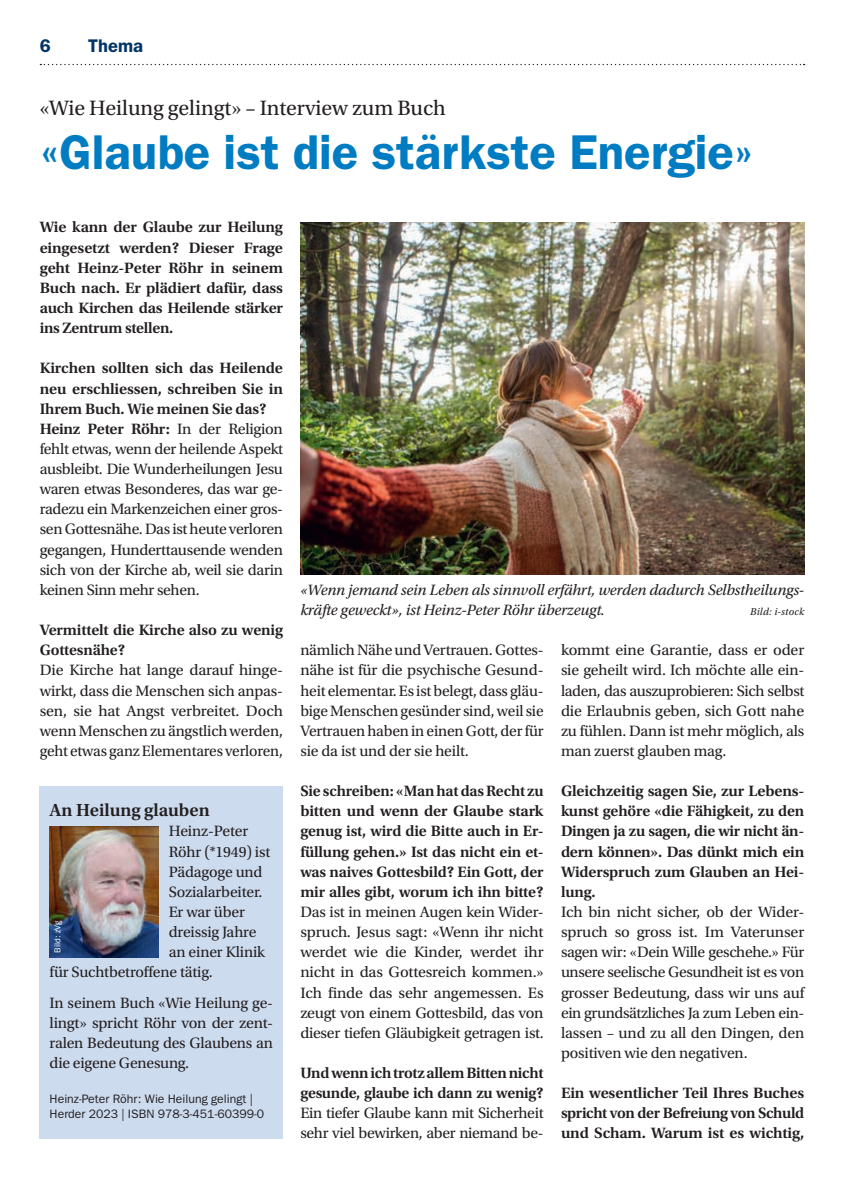
<style>
.page{position:relative;width:844px;height:1191px;background:#fff}
.page>*{position:absolute;margin:0;border:0;box-sizing:border-box;transform-origin:0 0}
.t1{font:600 49px "ITC Franklin Gothic Std";color:#007cc2}
.t2{font:21.88px "Utopia Std";color:#231f20}
.t3{font:600 18.38px "Utopia Std";color:#231f20}
.t4{font:600 18.38px "ITC Franklin Gothic Std";letter-spacing:.005em;color:#003667}
.t5{font:15.75px/20.1px "Utopia Std";letter-spacing:-.02em;color:#231f20;text-align:justify}
.t6{font:600 15.75px/20.1px "Utopia Std";letter-spacing:-.015em;color:#231f20;text-align:justify}
.t7{font:italic 15.75px/20.1px "Utopia Std";letter-spacing:-.01em;color:#231f20}
.t8{font:12.25px/15.8px "ITC Franklin Gothic Std";color:#231f20}
.t9{font:italic 10.5px "Utopia Std";letter-spacing:.02em;color:#231f20}
.t10{font:8.75px "ITC Franklin Gothic Std";color:#fff}
.s1{font-weight:600}
</style>
<div class="page">
<svg style="left:40px;top:64px;width:764px;height:1px"></svg>
<img style="left:300px;top:222px;width:504px;height:352px">
<div style="left:40px;top:786px;width:243px;height:352px;background:#cddbef"></div>
<img style="left:50px;top:826px;width:109px;height:131px">
<p class="t4" style="left:40px;top:35px;width:13px">6</p>
<p class="t4" style="left:88px;top:35px;width:57px">Thema</p>
<h2 class="t2" style="left:40px;top:96px;width:407px">«Wie Heilung gelingt» – Interview zum Buch</h2>
<h1 class="t1" style="left:40px;top:123px;width:715px">«Glaube ist die stärkste Energie»</h1>
<p class="t6" style="left:40px;top:217px;width:245px">Wie kann der Glaube zur Heilung eingesetzt werden? Dieser Frage geht Heinz-Peter Röhr in seinem Buch nach. Er plädiert dafür, dass auch Kirchen das Heilende stärker ins Zentrum stellen.</p>
<p class="t5" style="left:40px;top:358px;width:245px;text-align:left"><span class="s1">Kirchen sollten sich das Heilende neu erschliessen, schreiben Sie in Ihrem Buch. Wie meinen Sie das?<br>Heinz Peter Röhr:</span> In der Religion fehlt etwas, wenn der heilende Aspekt ausbleibt. Die Wunderheilungen Jesu waren etwas Besonderes, das war ge&shy;radezu ein Markenzeichen einer gros&shy;sen Gottesnähe. Das ist heute verloren gegangen, Hunderttausende wenden sich von der Kirche ab, weil sie darin keinen Sinn mehr sehen.</p>
<p class="t6" style="left:40px;top:620px;width:245px">Vermittelt die Kirche also zu wenig<br>Gottesnähe?</p>
<p class="t5" style="left:40px;top:660px;width:245px">Die Kirche hat lange darauf hinge&shy;wirkt, dass die Menschen sich anpas&shy;sen, sie hat Angst verbreitet. Doch wenn Menschen zu ängstlich werden, geht etwas ganz Elementares verloren,</p>
<p class="t3" style="left:50px;top:800px;width:161px">An Heilung glauben</p>
<p class="t5" style="left:169px;top:821px;width:81px">Heinz-Peter</p>
<p class="t5" style="left:169px;top:841px;width:103px">Röhr (*1949) ist</p>
<p class="t5" style="left:169px;top:861px;width:95px">Pädagoge und</p>
<p class="t5" style="left:169px;top:882px;width:95px">Sozialarbeiter.</p>
<p class="t5" style="left:169px;top:902px;width:78px">Er war über</p>
<p class="t5" style="left:169px;top:922px;width:89px">dreissig Jahre</p>
<p class="t5" style="left:169px;top:942px;width:98px">an einer Klinik</p>
<p class="t5" style="left:50px;top:962px;width:164px">für Suchtbetroffene tätig.</p>
<p class="t5" style="left:50px;top:992px;width:225px">In seinem Buch «Wie Heilung ge&shy;lingt» spricht Röhr von der zent&shy;ralen Bedeutung des Glaubens an die eigene Genesung.</p>
<p class="t8" style="left:50px;top:1090px;width:216px">Heinz-Peter Röhr: Wie Heilung gelingt |<br>Herder 2023 | ISBN 978-3-451-60399-0</p>
<p class="t10" style="left:53px;top:952px;width:34px;rotate:-90deg">Bild: zVg</p>
<p class="t7" style="left:300px;top:580px;width:505px">«Wenn jemand sein Leben als sinnvoll erfährt, werden dadurch Selbstheilungs&shy;kräfte geweckt», ist Heinz-Peter Röhr überzeugt.</p>
<p class="t9" style="left:750px;top:606px;width:55px">Bild: i-stock</p>
<p class="t5" style="left:300px;top:640px;width:245px">nämlich Nähe und Vertrauen. Gottes&shy;nähe ist für die psychische Gesund&shy;heit elementar. Es ist belegt, dass gläu&shy;bige Menschen gesünder sind, weil sie Vertrauen haben in einen Gott, der für sie da ist und der sie heilt.</p>
<p class="t6" style="left:300px;top:781px;width:245px">Sie schreiben: «Man hat das Recht zu bitten und wenn der Glaube stark genug ist, wird die Bitte auch in Er&shy;füllung gehen.» Ist das nicht ein et&shy;was naives Gottesbild? Ein Gott, der mir alles gibt, worum ich ihn bitte?</p>
<p class="t5" style="left:300px;top:902px;width:245px">Das ist in meinen Augen kein Wider&shy;spruch. Jesus sagt: «Wenn ihr nicht werdet wie die Kinder, werdet ihr nicht in das Gottesreich kommen.» Ich finde das sehr angemessen. Es zeugt von einem Gottesbild, das von dieser tiefen Gläubigkeit getragen ist.</p>
<p class="t6" style="left:300px;top:1063px;width:245px">Und wenn ich trotz allem Bitten nicht gesunde, glaube ich dann zu wenig?</p>
<p class="t5" style="left:300px;top:1103px;width:245px">Ein tiefer Glaube kann mit Sicherheit sehr viel bewirken, aber niemand be-</p>
<p class="t5" style="left:561px;top:640px;width:245px">kommt eine Garantie, dass er oder sie geheilt wird. Ich möchte alle ein&shy;laden, das auszuprobieren: Sich selbst die Erlaubnis geben, sich Gott nahe zu fühlen. Dann ist mehr möglich, als man zuerst glauben mag.</p>
<p class="t6" style="left:561px;top:781px;width:245px">Gleichzeitig sagen Sie, zur Lebens&shy;kunst gehöre «die Fähigkeit, zu den Dingen ja zu sagen, die wir nicht än&shy;dern können». Das dünkt mich ein Widerspruch zum Glauben an Hei&shy;lung.</p>
<p class="t5" style="left:561px;top:902px;width:245px">Ich bin nicht sicher, ob der Wider&shy;spruch so gross ist. Im Vaterunser sagen wir: «Dein Wille geschehe.» Für unsere seelische Gesundheit ist es von grosser Bedeutung, dass wir uns auf ein grundsätzliches Ja zum Leben ein&shy;lassen – und zu all den Dingen, den positiven wie den negativen.</p>
<p class="t6" style="left:561px;top:1083px;width:245px">Ein wesentlicher Teil Ihres Buches spricht von der Befreiung von Schuld und Scham. Warum ist es wichtig,</p>
</div>
